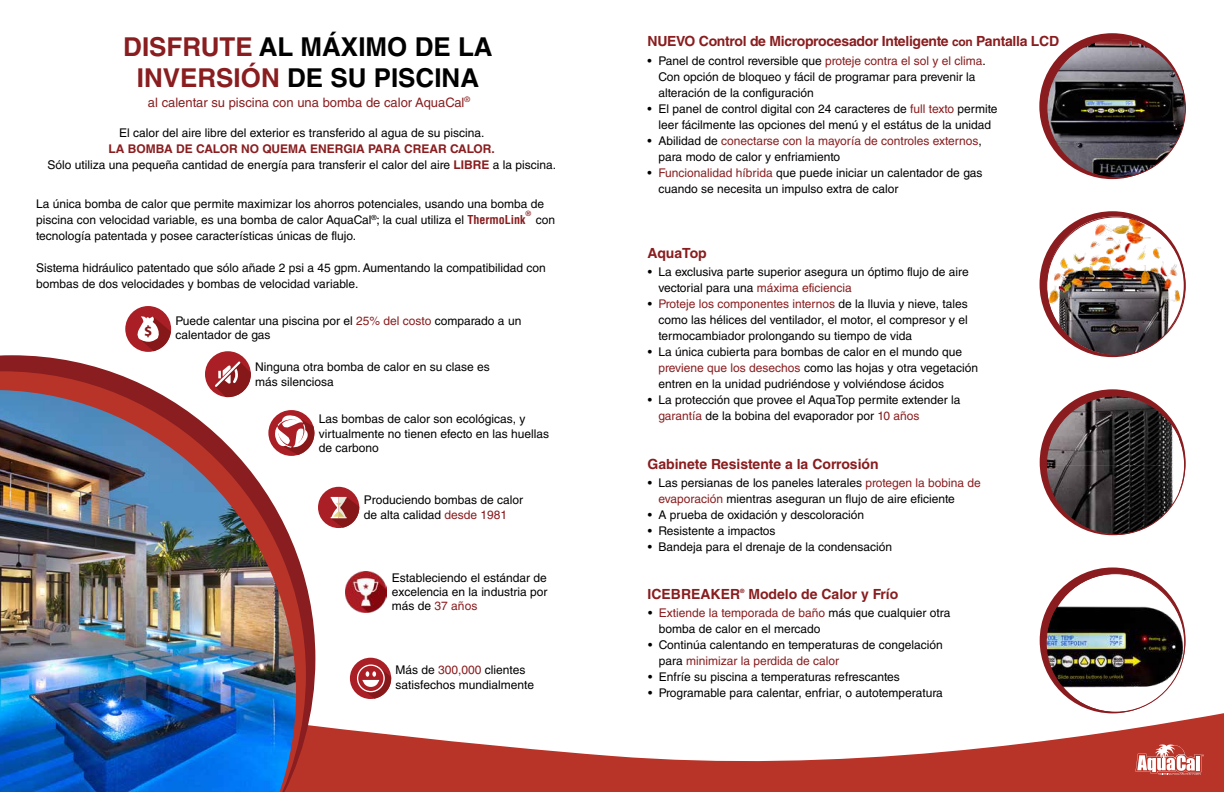
<style>
.page{position:relative;width:1224px;height:792px;background:#fff}
.page>*{position:absolute;margin:0;border:0;box-sizing:border-box;transform-origin:0 0}
.t1{font:700 26px/31.2px "Helvetica LT Std";color:#000;text-align:center}
.t2{font:700 14.7px "Myriad Pro";color:#86181a}
.t3{font:700 14px "Helvetica LT Std";letter-spacing:-.015em;color:#891d1f}
.t4{font:13px "Helvetica LT Std";color:#891d1f}
.t5{font:12px/16px "Helvetica LT Std";color:#000}
.t6{font:12px/16px "Helvetica LT Std";color:#891d1f}
.t7{font:700 condensed 7px "Helvetica LT Std";color:#891d1f}
.t8{font:700 5.8px "Helvetica LT Std";color:#891d1f}
.s1{color:#891d1f}
.s2{font-weight:700;color:#891d1f}
.s3{font-weight:700;font-stretch:condensed;color:#891d1f}
.s4{color:#8a1c1f}
.s5{font-size:12px}
.s6{color:#000}
</style>
<div class="page">
<svg style="left:315px;top:683px;width:909px;height:109px"></svg>
<svg style="left:0;top:355px;width:315px;height:437px"></svg>
<svg style="left:0;top:371px;width:306px;height:421px"></svg>
<img style="left:0;top:390px;width:296px;height:402px">
<img style="left:345px;top:571px;width:42px;height:42px">
<div style="left:125px;top:306px;width:46px;height:46px;background:#aa1f25;border-radius:50%"></div>
<svg style="left:136px;top:316px;width:35px;height:35px"></svg>
<div style="left:268px;top:410px;width:46px;height:46px;background:#aa1f25;border-radius:50%"></div>
<svg style="left:275px;top:414px;width:39px;height:41px"></svg>
<div style="left:205px;top:351px;width:46px;height:46px;background:#aa1f25;border-radius:50%"></div>
<svg style="left:215px;top:361px;width:36px;height:36px"></svg>
<div style="left:350px;top:658px;width:41px;height:41px;background:#aa1f25;border-radius:50%"></div>
<svg style="left:358px;top:665px;width:26px;height:27px"></svg>
<div style="left:357px;top:664px;width:28px;height:28px;border:1px solid #fff;border-radius:50%"></div>
<svg style="left:362px;top:668px;width:29px;height:31px"></svg>
<div style="left:318px;top:487px;width:41px;height:41px;background:#aa1f25;border-radius:50%"></div>
<svg style="left:331px;top:497px;width:28px;height:31px"></svg>
<div style="left:1039px;top:33px;width:146px;height:146px;background:#8a1c1f;border-radius:50%"></div>
<svg style="left:1046px;top:39px;width:140px;height:139px"></svg>
<div style="left:1040px;top:389px;width:146px;height:146px;background:#8a1c1f;border-radius:50%"></div>
<svg style="left:1046px;top:395px;width:139px;height:140px"></svg>
<div style="left:1040px;top:568px;width:146px;height:145px;background:#8a1c1f;border-radius:50%"></div>
<img style="left:1046px;top:573px;width:139px;height:140px">
<div style="left:1040px;top:211px;width:145px;height:146px;background:#8a1c1f;border-radius:50%"></div>
<img style="left:1046px;top:216px;width:140px;height:140px">
<svg style="left:1135px;top:744px;width:69px;height:31px"></svg>
<h1 class="t1" style="left:123px;top:31px;width:371px"><span class="s1">DISFRUTE</span> AL MÁXIMO DE LA<br><span class="s1">INVERSIÓN</span> DE SU PISCINA</h1>
<p class="t4" style="left:148px;top:94px;width:324px">al calentar su piscina con una bomba de calor AquaCal<sup>®</sup></p>
<p class="t5" style="left:119px;top:125px;width:367px">El calor del aire libre del exterior es transferido al agua de su piscina.</p>
<p class="t5" style="left:48px;top:141px;width:510px;text-align:center"><span class="s2">LA BOMBA DE CALOR NO QUEMA ENERGIA PARA CREAR CALOR.<br></span>Sólo utiliza una pequeña cantidad de energía para transferir el calor del aire <span class="s2">LIBRE</span> a la piscina.</p>
<p class="t5" style="left:36px;top:196px;width:510px">La única bomba de calor que permite maximizar los ahorros potenciales, usando una bomba de piscina con velocidad variable, es una bomba de calor AquaCal<sup>®</sup>; la cual utiliza el <span class="s3">ThermoLink</span></p>
<p class="t7" style="left:525px;top:209px;width:7px">®</p>
<p class="t5" style="left:536px;top:212px;width:21px">con</p>
<p class="t5" style="left:36px;top:228px;width:322px">tecnología patentada y posee características únicas de flujo.</p>
<p class="t5" style="left:36px;top:260px;width:511px">Sistema hidráulico patentado que sólo añade 2 psi a 45 gpm. Aumentando la compatibilidad con bombas de dos velocidades y bombas de velocidad variable.</p>
<p class="t5" style="left:175px;top:313px;width:347px">Puede calentar una piscina por el <span class="s1">25% del costo</span> comparado a un</p>
<p class="t2" style="left:144px;top:321px;width:10px">$</p>
<p class="t5" style="left:175px;top:327px;width:97px">calentador de gas</p>
<p class="t5" style="left:255px;top:360px;width:236px;line-height:14.4px">Ninguna otra bomba de calor en su clase es más silenciosa</p>
<p class="t5" style="left:319px;top:412px;width:232px;line-height:14.4px">Las bombas de calor son ecológicas, y virtualmente no tienen efecto en las huellas de carbono</p>
<p class="t5" style="left:364px;top:493px;width:161px;line-height:14.4px">Produciendo bombas de calor de alta calidad <span class="s4">desde 1981</span></p>
<p class="t5" style="left:392px;top:570px;width:157px;line-height:14.4px;text-align:justify">Estableciendo el estándar de excelencia en la industria por más de <span class="s4">37 años</span></p>
<p class="t5" style="left:395px;top:663px;width:140px;line-height:14.4px">Más de <span class="s4">300,000</span> clientes satisfechos mundialmente</p>
<p class="t3" style="left:648px;top:32px;width:413px">NUEVO Control de Microprocesador Inteligente <span class="s5">con</span> Pantalla LCD</p>
<p class="t5" style="left:658px;top:53px;width:329px;text-indent:-11px">• Panel de control reversible que <span class="s1">proteje contra el sol y el clima</span>.<br>Con opción de bloqueo y fácil de programar para prevenir la alteración de la configuración</p>
<p class="t5" style="left:648px;top:101px;width:351px;text-align:center">• El panel de control digital con 24 caracteres de <span class="s1">full texto</span> permite leer fácilmente las opciones del menú y el estátus de la unidad</p>
<p class="t6" style="left:658px;top:133px;width:325px;text-indent:-11px"><span class="s6">• Abilidad de</span> conectarse con la mayoría de controles externos<span class="s6">, para modo de calor y enfriamiento</span></p>
<p class="t5" style="left:658px;top:165px;width:325px;text-indent:-11px">• <span class="s1">Funcionalidad híbrida</span> que puede iniciar un calentador de gas cuando se necesita un impulso extra de calor</p>
<p class="t3" style="left:648px;top:244px;width:61px">AquaTop</p>
<p class="t5" style="left:659px;top:264px;width:312px;text-indent:-11px">• La exclusiva parte superior asegura un óptimo flujo de aire vectorial para una <span class="s1">máxima eficiencia</span></p>
<p class="t5" style="left:659px;top:296px;width:311px;text-align:justify;text-indent:-11px">• <span class="s1">Proteje los componentes internos</span> de la lluvia y nieve, tales como las hélices del ventilador, el motor, el compresor y el termocambiador prolongando su tiempo de vida</p>
<p class="t5" style="left:659px;top:344px;width:321px;text-indent:-11px">• La única cubierta para bombas de calor en el mundo que <span class="s1">previene que los desechos</span> como las hojas y otra vegetación entren en la unidad pudriéndose y volviéndose ácidos</p>
<p class="t5" style="left:659px;top:392px;width:304px;text-indent:-11px">• La protección que provee el AquaTop permite extender la <span class="s1">garantía</span> de la bobina del evaporador por <span class="s1">10 años</span></p>
<p class="t3" style="left:648px;top:455px;width:233px">Gabinete Resistente a la Corrosión</p>
<p class="t5" style="left:659px;top:474px;width:324px;text-indent:-11px">• Las persianas de los paneles laterales <span class="s1">protegen la bobina de evaporación</span> mientras aseguran un flujo de aire eficiente</p>
<p class="t5" style="left:648px;top:506px;width:218px">• A prueba de oxidación y descoloración</p>
<p class="t5" style="left:648px;top:522px;width:129px">• Resistente a impactos</p>
<p class="t5" style="left:648px;top:538px;width:246px">• Bandeja para el drenaje de la condensación</p>
<p class="t3" style="left:648px;top:586px;width:94px">ICEBREAKER</p>
<p class="t8" style="left:740px;top:587px;width:6px">®</p>
<p class="t3" style="left:748px;top:586px;width:151px">Modelo de Calor y Frío</p>
<p class="t5" style="left:659px;top:605px;width:293px;text-indent:-11px">• <span class="s1">Extiende la temporada de baño</span> más que cualquier otra bomba de calor en el mercado</p>
<p class="t5" style="left:659px;top:637px;width:285px;text-indent:-11px">• Continúa calentando en temperaturas de congelación para <span class="s1">minimizar la perdida de calor</span></p>
<p class="t5" style="left:648px;top:669px;width:253px">• Enfríe su piscina a temperaturas refrescantes</p>
<p class="t5" style="left:648px;top:685px;width:296px">• Programable para calentar, enfriar, o autotemperatura</p>
</div>
